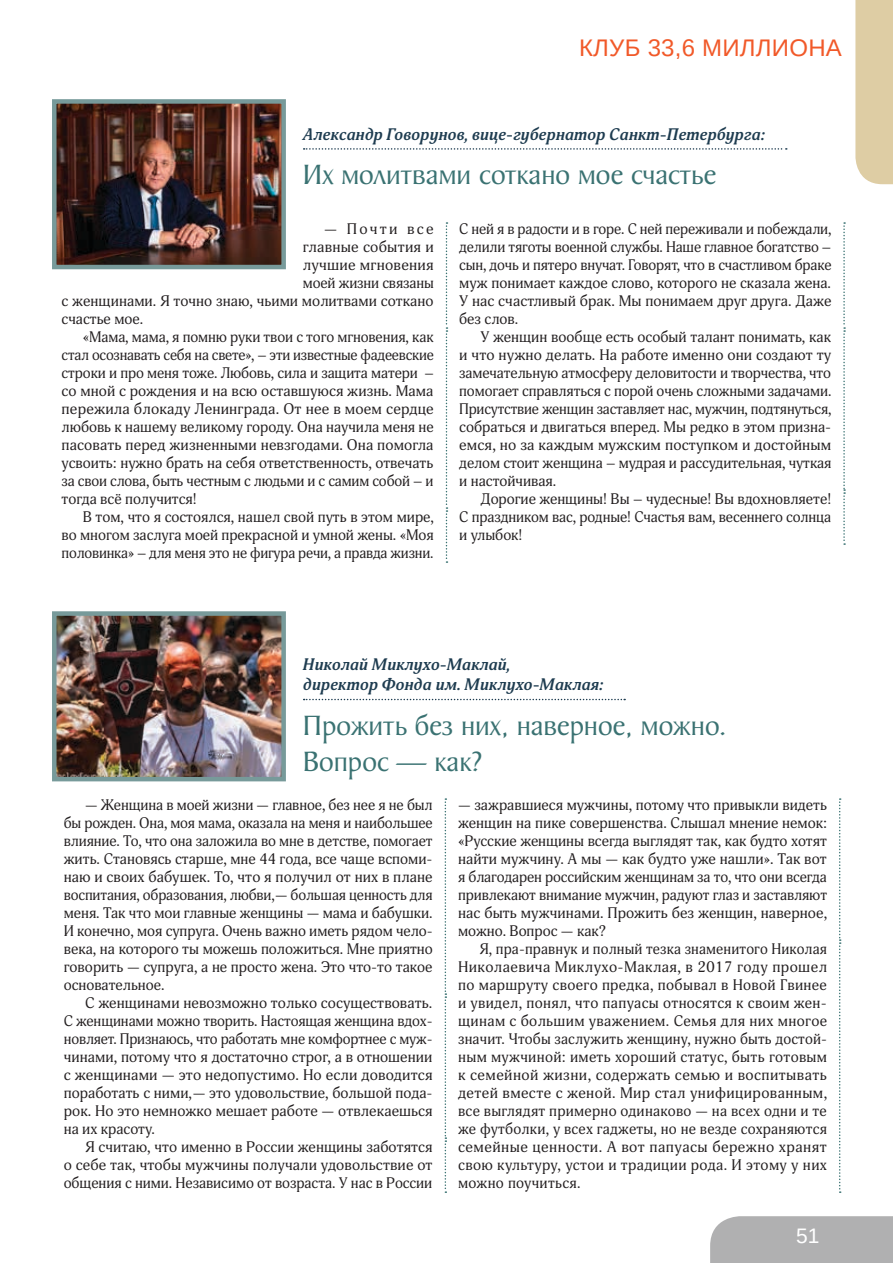
<style>
.page{position:relative;width:893px;height:1263px;background:#fff}
.page>*{position:absolute;margin:0;border:0;box-sizing:border-box;transform-origin:0 0}
.БлицЗаголовок{font:30px/36px "Baker Signet BT";color:#3a7272}
.КолонтитулПравоВверх{font:24px "Liberation Sans";letter-spacing:.01em;color:#f15929}
.Страница_снизуПраво{font:21px "Liberation Sans";color:#fff}
.БлицЗагRus{font:italic 700 16.5px/19.8px "Adonis";color:#1e3c50}
.Стиль_абзаца_1{font:15px/18px "Adonis";color:#231f20;text-align:justify}
.Стиль_абзаца_1-2{font:15px "Adonis";letter-spacing:.15em;color:#231f20}
</style>
<div class="page">
<div style="left:710px;top:1216px;width:183px;height:47px;background:#b0b0b1"></div>
<div style="left:855px;top:0;width:38px;height:184px;background:#decda4"></div>
<svg style="left:445px;top:798px;width:1px;height:395px"></svg>
<svg style="left:839px;top:798px;width:2px;height:395px"></svg>
<svg style="left:304px;top:699px;width:321px;height:1px"></svg>
<img style="left:57px;top:616px;width:224px;height:160px">
<div style="left:52px;top:611px;width:234px;height:170px;border:4px solid #779a9a"></div>
<svg style="left:446px;top:222px;width:1px;height:341px"></svg>
<svg style="left:843px;top:222px;width:2px;height:323px"></svg>
<img style="left:57px;top:104px;width:224px;height:160px">
<div style="left:52px;top:99px;width:234px;height:170px;border:4px solid #779a9a"></div>
<svg style="left:304px;top:148px;width:483px;height:2px"></svg>
<p class="КолонтитулПравоВверх" style="left:579px;top:33px;width:264px">КЛУБ 33,6 МИЛЛИОНА</p>
<p class="БлицЗагRus" style="left:303px;top:125px;width:464px">Александр Говорунов, вице-губернатор Санкт-Петербурга:</p>
<p class="БлицЗаголовок" style="left:303px;top:156px;width:415px">Их молитвами соткано мое счастье</p>
<p class="Стиль_абзаца_1-2" style="left:324px;top:220px;width:111px">— Почти все</p>
<p class="Стиль_абзаца_1" style="left:303px;top:238px;width:132px">главные события и</p>
<p class="Стиль_абзаца_1" style="left:303px;top:256px;width:132px">лучшие мгновения</p>
<p class="Стиль_абзаца_1" style="left:303px;top:274px;width:132px">моей жизни связаны</p>
<p class="Стиль_абзаца_1" style="left:62px;top:292px;width:373px">с женщинами. Я точно знаю, чьими молитвами соткано</p>
<p class="Стиль_абзаца_1" style="left:62px;top:310px;width:83px">счастье мое.</p>
<p class="Стиль_абзаца_1" style="left:62px;top:328px;width:374px;text-indent:21px">«Мама, мама, я помню руки твои с того мгновения, как стал осознавать себя на свете», – эти известные фадеевские строки и про меня тоже. Любовь, сила и защита матери – со мной с рождения и на всю оставшуюся жизнь. Мама пережила блокаду Ленинграда. От нее в моем сердце любовь к нашему великому городу. Она научила меня не пасовать перед жизненными невзгодами. Она помогла усвоить: нужно брать на себя ответственность, отвечать за свои слова, быть честным с людьми и с самим собой – и тогда всё получится!</p>
<p class="Стиль_абзаца_1" style="left:62px;top:508px;width:374px;text-indent:21px">В том, что я состоялся, нашел свой путь в этом мире, во многом заслуга моей прекрасной и умной жены. «Моя половинка» – для меня это не фигура речи, а правда жизни.</p>
<p class="Стиль_абзаца_1" style="left:459px;top:220px;width:374px">С ней я в радости и в горе. С ней переживали и побеждали, делили тяготы военной службы. Наше главное богатство – сын, дочь и пятеро внучат. Говорят, что в счастливом браке муж понимает каждое слово, которого не сказала жена.<br>У нас счастливый брак. Мы понимаем друг друга. Даже без слов.</p>
<p class="Стиль_абзаца_1" style="left:459px;top:328px;width:374px;text-indent:21px">У женщин вообще есть особый талант понимать, как и что нужно делать. На работе именно они создают ту замечательную атмосферу деловитости и творчества, что помогает справляться с порой очень сложными задачами.<br>Присутствие женщин заставляет нас, мужчин, подтянуться, собраться и двигаться вперед. Мы редко в этом призна&shy;емся, но за каждым мужским поступком и достойным делом стоит женщина – мудрая и рассудительная, чуткая и настойчивая.</p>
<p class="Стиль_абзаца_1" style="left:459px;top:490px;width:374px;text-indent:21px">Дорогие женщины! Вы – чудесные! Вы вдохновляете!<br>С праздником вас, родные! Счастья вам, весеннего солнца и улыбок!</p>
<p class="БлицЗагRus" style="left:303px;top:655px;width:302px">Николай Миклухо-Маклай,<br>директор Фонда им. Миклухо-Маклая:</p>
<p class="БлицЗаголовок" style="left:303px;top:706px;width:425px">Прожить без них, наверное, можно.<br>Вопрос — как?</p>
<p class="Стиль_абзаца_1" style="left:64px;top:796px;width:371px;text-indent:21px">— Женщина в моей жизни — главное, без нее я не был бы рожден. Она, моя мама, оказала на меня и наибольшее влияние. То, что она заложила во мне в детстве, помогает жить. Становясь старше, мне 44 года, все чаще вспоми&shy;наю и своих бабушек. То, что я получил от них в плане воспитания, образования, любви,— большая ценность для меня. Так что мои главные женщины — мама и бабушки.<br>И конечно, моя супруга. Очень важно иметь рядом чело&shy;века, на которого ты можешь положиться. Мне приятно говорить — супруга, а не просто жена. Это что-то такое основательное.</p>
<p class="Стиль_абзаца_1" style="left:64px;top:994px;width:370px;text-indent:21px">С женщинами невозможно только сосуществовать.<br>С женщинами можно творить. Настоящая женщина вдох&shy;новляет. Признаюсь, что работать мне комфортнее с муж&shy;чинами, потому что я достаточно строг, а в отношении с женщинами — это недопустимо. Но если доводится поработать с ними,— это удовольствие, большой пода&shy;рок. Но это немножко мешает работе — отвлекаешься на их красоту.</p>
<p class="Стиль_абзаца_1" style="left:64px;top:1138px;width:370px;text-indent:21px">Я считаю, что именно в России женщины заботятся о себе так, чтобы мужчины получали удовольствие от общения с ними. Независимо от возраста. У нас в России</p>
<p class="Стиль_абзаца_1" style="left:458px;top:796px;width:370px">— зажравшиеся мужчины, потому что привыкли видеть женщин на пике совершенства. Слышал мнение немок: «Русские женщины всегда выглядят так, как будто хотят найти мужчину. А мы — как будто уже нашли». Так вот я благодарен российским женщинам за то, что они всегда привлекают внимание мужчин, радуют глаз и заставляют нас быть мужчинами. Прожить без женщин, наверное, можно. Вопрос — как?</p>
<p class="Стиль_абзаца_1" style="left:458px;top:940px;width:371px;text-indent:21px">Я, пра-правнук и полный тезка знаменитого Николая Николаевича Миклухо-Маклая, в 2017 году прошел по маршруту своего предка, побывал в Новой Гвинее и увидел, понял, что папуасы относятся к своим жен&shy;щинам с большим уважением. Семья для них многое значит. Чтобы заслужить женщину, нужно быть достой&shy;ным мужчиной: иметь хороший статус, быть готовым к семейной жизни, содержать семью и воспитывать детей вместе с женой. Мир стал унифицированным, все выглядят примерно одинаково — на всех одни и те же футболки, у всех гаджеты, но не везде сохраняются семейные ценности. А вот папуасы бережно хранят свою культуру, устои и традиции рода. И этому у них можно поучиться.</p>
<p class="Страница_снизуПраво" style="left:796px;top:1222px;width:25px">51</p>
</div>
